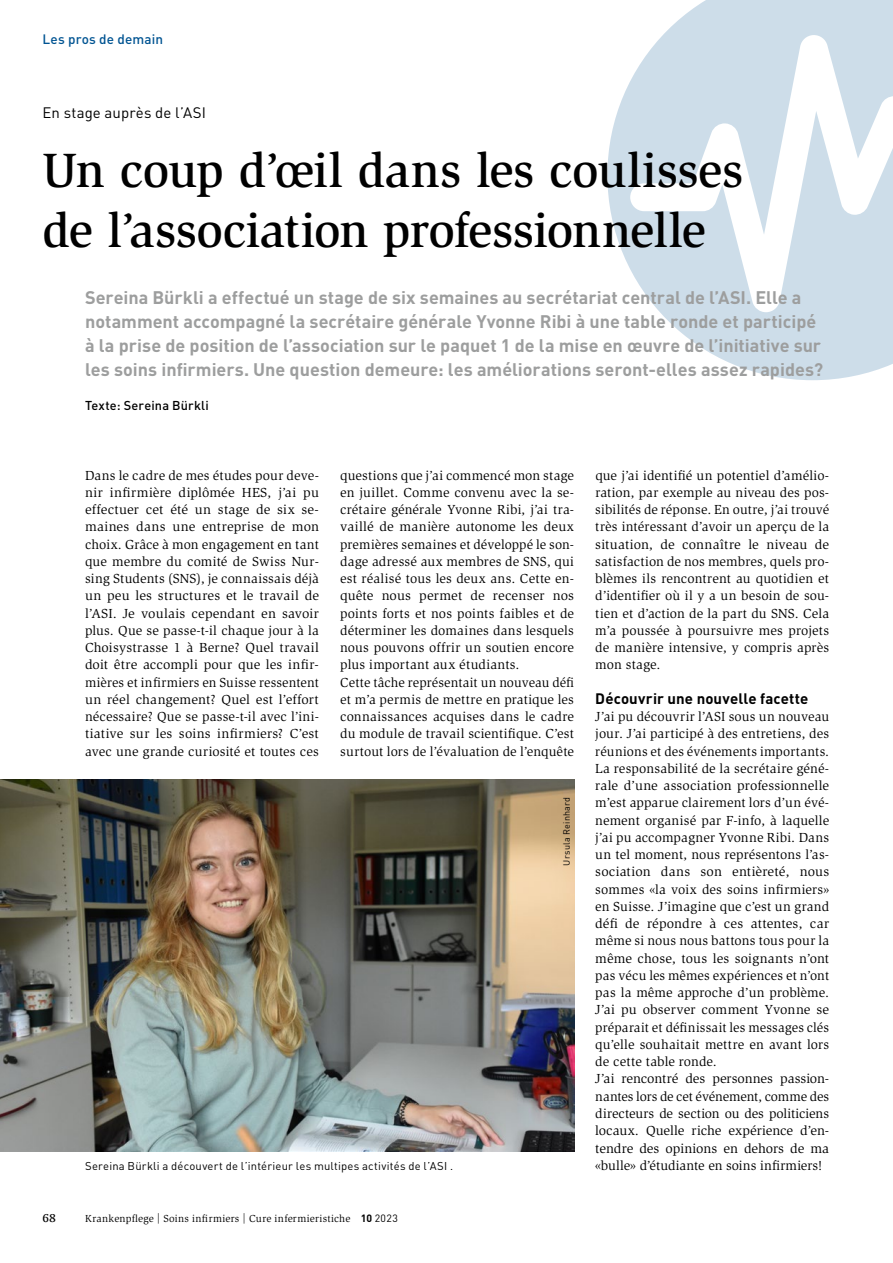
<style>
.page{position:relative;width:893px;height:1263px;background:#fff}
.page>*{position:absolute;margin:0;border:0;box-sizing:border-box;transform-origin:0 0}
.t1{font:500 49.5px/60px "Slimbach Std";letter-spacing:-.01em;color:#000}
.t2{font:700 18px/24px "DIN Pro";color:#9d9e9e}
.t3{font:700 15px "DIN Pro";letter-spacing:.01em;color:#000}
.t4{font:15px "DIN Pro";letter-spacing:.01em;color:#000}
.t5{font:13.5px/17.2px "Slimbach Std";letter-spacing:.01em;color:#000;text-align:justify}
.t6{font:500 13.5px "DIN Pro";letter-spacing:.01em;color:#015492}
.t7{font:500 12.75px "DIN Pro";letter-spacing:.015em;color:#000}
.t8{font:700 12px "Esta Pro";color:#000}
.t9{font:11.25px "DIN Pro";letter-spacing:.02em;color:#000}
.t10{font:10.5px "Slimbach Std";letter-spacing:.025em;color:#000}
.t11{font:9px "DIN Pro";letter-spacing:.025em;color:#000}
.s1{font-family:"DIN Pro";font-weight:700}
.s2{font-family:"DIN Pro"}
</style>
<div class="page">
<svg style="left:607px;top:0;width:286px;height:380px;fill:#cddde9"></svg>
<svg style="left:630px;top:35px;width:263px;height:277px;fill:#cddde9"></svg>
<img style="left:0;top:780px;width:574px;height:371px">
<p class="t6" style="left:43px;top:30px;width:122px">Les pros de demain</p>
<p class="t4" style="left:43px;top:103px;width:165px">En stage auprès de l’ASI</p>
<h1 class="t1" style="left:43px;top:140px;width:702px">Un coup d’œil dans les coulisses de l’association professionnelle</h1>
<p class="t2" style="left:85px;top:284px;width:739px">Sereina Bürkli a effectué un stage de six semaines au secrétariat central de l’ASI. Elle a notamment accompagné la secrétaire générale Yvonne Ribi à une table ronde et participé à la prise de position de l’association sur le paquet 1 de la mise en œuvre de l’initiative sur les soins infirmiers. Une question demeure: les améliorations seront-elles assez rapides?</p>
<p class="t7" style="left:85px;top:397px;width:125px">Texte: Sereina Bürkli</p>
<p class="t5" style="left:85px;top:467px;width:235px">Dans le cadre de mes études pour deve&shy;nir infirmière diplômée HES, j’ai pu effectuer cet été un stage de six se&shy;maines dans une entreprise de mon choix. Grâce à mon engagement en tant que membre du comité de Swiss Nur&shy;sing Students (SNS), je connaissais déjà un peu les structures et le travail de l’ASI. Je voulais cependant en savoir plus. Que se passe-t-il chaque jour à la Choisystrasse 1 à Berne? Quel travail doit être accompli pour que les infir&shy;mières et infirmiers en Suisse ressentent un réel changement? Quel est l’effort nécessaire? Que se passe-t-il avec l’ini&shy;tiative sur les soins infirmiers? C’est avec une grande curiosité et toutes ces</p>
<p class="t5" style="left:340px;top:467px;width:235px;text-align:left">questions que j’ai commencé mon stage en juillet. Comme convenu avec la se&shy;crétaire générale Yvonne Ribi, j’ai tra&shy;vaillé de manière autonome les deux premières semaines et développé le son&shy;dage adressé aux membres de SNS, qui est réalisé tous les deux ans. Cette en&shy;quête nous permet de recenser nos points forts et nos points faibles et de déterminer les domaines dans lesquels nous pouvons offrir un soutien encore plus important aux étudiants.<br>Cette tâche représentait un nouveau défi et m’a permis de mettre en pratique les connaissances acquises dans le cadre du module de travail scientifique. C’est surtout lors de l’évaluation de l’enquête</p>
<p class="t5" style="left:595px;top:467px;width:235px">que j’ai identifié un potentiel d’amélio&shy;ration, par exemple au niveau des pos&shy;sibilités de réponse. En outre, j’ai trouvé très intéressant d’avoir un aperçu de la situation, de connaître le niveau de satisfaction de nos membres, quels pro&shy;blèmes ils rencontrent au quotidien et d’identifier où il y a un besoin de sou&shy;tien et d’action de la part du SNS. Cela m’a poussée à poursuivre mes projets de manière intensive, y compris après mon stage.</p>
<p class="t3" style="left:595px;top:688px;width:215px">Découvrir une nouvelle facette</p>
<p class="t5" style="left:595px;top:708px;width:235px;text-align:left">J’ai pu découvrir l’ASI sous un nouveau jour. J’ai participé à des entretiens, des réunions et des événements importants.<br>La responsabilité de la secrétaire géné&shy;rale d’une association professionnelle m’est apparue clairement lors d’un évé&shy;nement organisé par F-info, à laquelle j’ai pu accompagner Yvonne Ribi. Dans un tel moment, nous représentons l’as&shy;sociation dans son entièreté, nous sommes «la voix des soins infirmiers» en Suisse. J’imagine que c’est un grand défi de répondre à ces attentes, car même si nous nous battons tous pour la même chose, tous les soignants n’ont pas vécu les mêmes expériences et n’ont pas la même approche d’un problème.<br>J’ai pu observer comment Yvonne se préparait et définissait les messages clés qu’elle souhaitait mettre en avant lors de cette table ronde.<br>J’ai rencontré des personnes passion&shy;nantes lors de cet événement, comme des directeurs de section ou des politiciens locaux. Quelle riche expérience d’en&shy;tendre des opinions en dehors de ma «bulle» d’étudiante en soins infirmiers!</p>
<p class="t11" style="left:560px;top:865px;width:70px;rotate:-90deg">Ursula Reinhard</p>
<p class="t9" style="left:85px;top:1158px;width:370px">Sereina Bürkli a découvert de l’intérieur les multipes activités de l’ASI .</p>
<p class="t8" style="left:43px;top:1209px;width:15px">68</p>
<p class="t10" style="left:85px;top:1212px;width:314px">Krankenpflege | Soins infirmiers | Cure infermieristiche <span class="s1">10</span> <span class="s2">2023</span></p>
</div>
